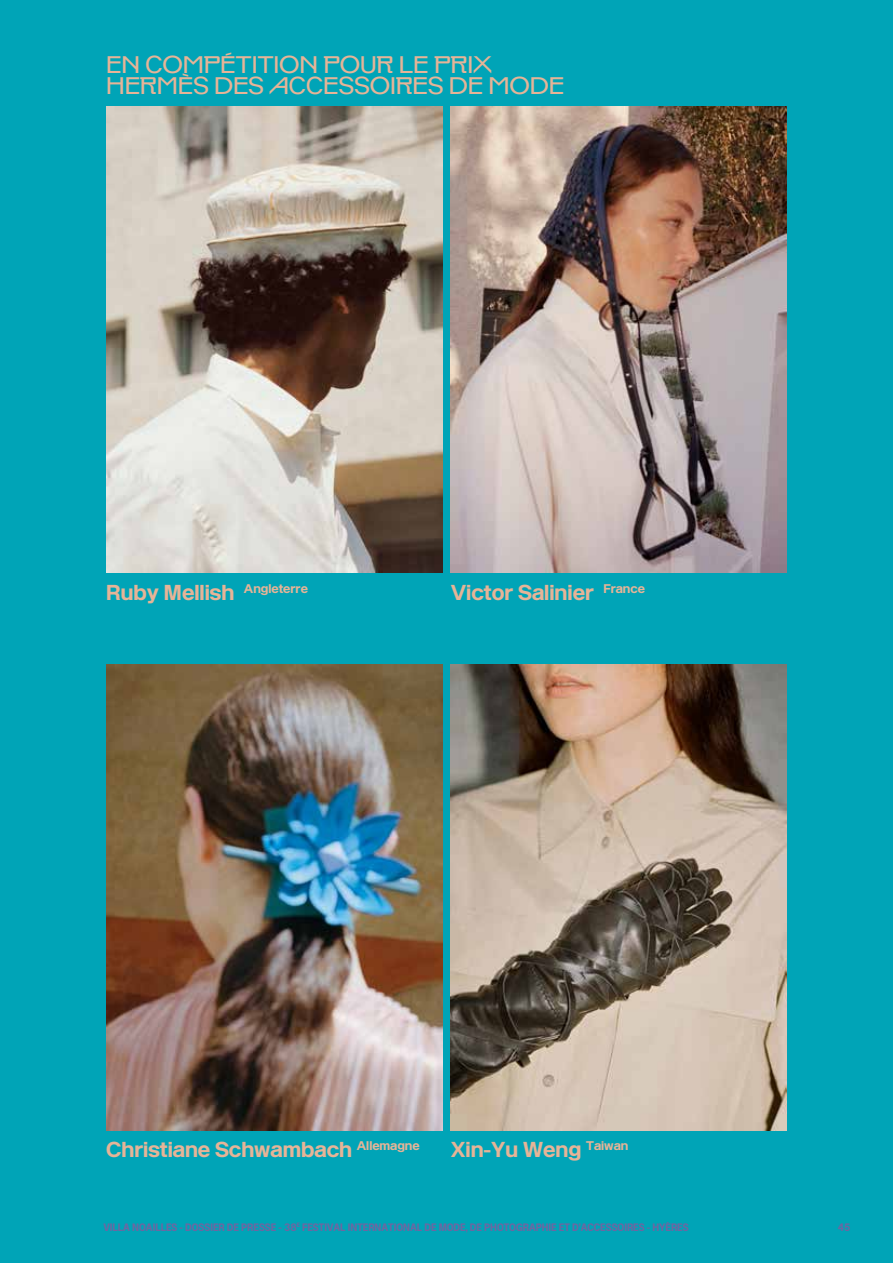
<style>
.page{position:relative;width:893px;height:1263px;background:#00a4b7}
.page>*{position:absolute;margin:0;border:0;box-sizing:border-box;transform-origin:0 0}
.t1{font:24px/21px "Bramb ALT";letter-spacing:-.01em;color:#e6b497}
.t2{font:700 21px "Enduro";color:#e6b497}
.t3{font:700 10.5px "Enduro Narrow";color:#6e66a1}
</style>
<div class="page">
<img style="left:106px;top:106px;width:336px;height:466px">
<img style="left:451px;top:106px;width:336px;height:466px">
<img style="left:106px;top:664px;width:336px;height:467px">
<img style="left:451px;top:664px;width:336px;height:467px">
<h1 class="t1" style="left:106px;top:55px;width:459px">EN COMPÉTITION POUR LE PRIX<br>HERMÈS DES ACCESSOIRES DE MODE</h1>
<h2 class="t2" style="left:106px;top:579px;width:203px">Ruby Mellish <sup>Angleterre</sup></h2>
<h2 class="t2" style="left:451px;top:579px;width:196px">Victor Salinier <sup>France</sup></h2>
<h2 class="t2" style="left:106px;top:1136px;width:315px">Christiane Schwambach <sup>Allemagne</sup></h2>
<h2 class="t2" style="left:451px;top:1136px;width:179px">Xin-Yu Weng <sup>Taiwan</sup></h2>
<p class="t3" style="left:103px;top:1220px;width:587px">VILLA NOAILLES - DOSSIER DE PRESSE - 38<sup>E</sup> FESTIVAL INTERNATIONAL DE MODE, DE PHOTOGRAPHIE ET D’ACCESSOIRES - HYÈRES</p>
<p class="t3" style="left:838px;top:1220px;width:14px">45</p>
</div>
